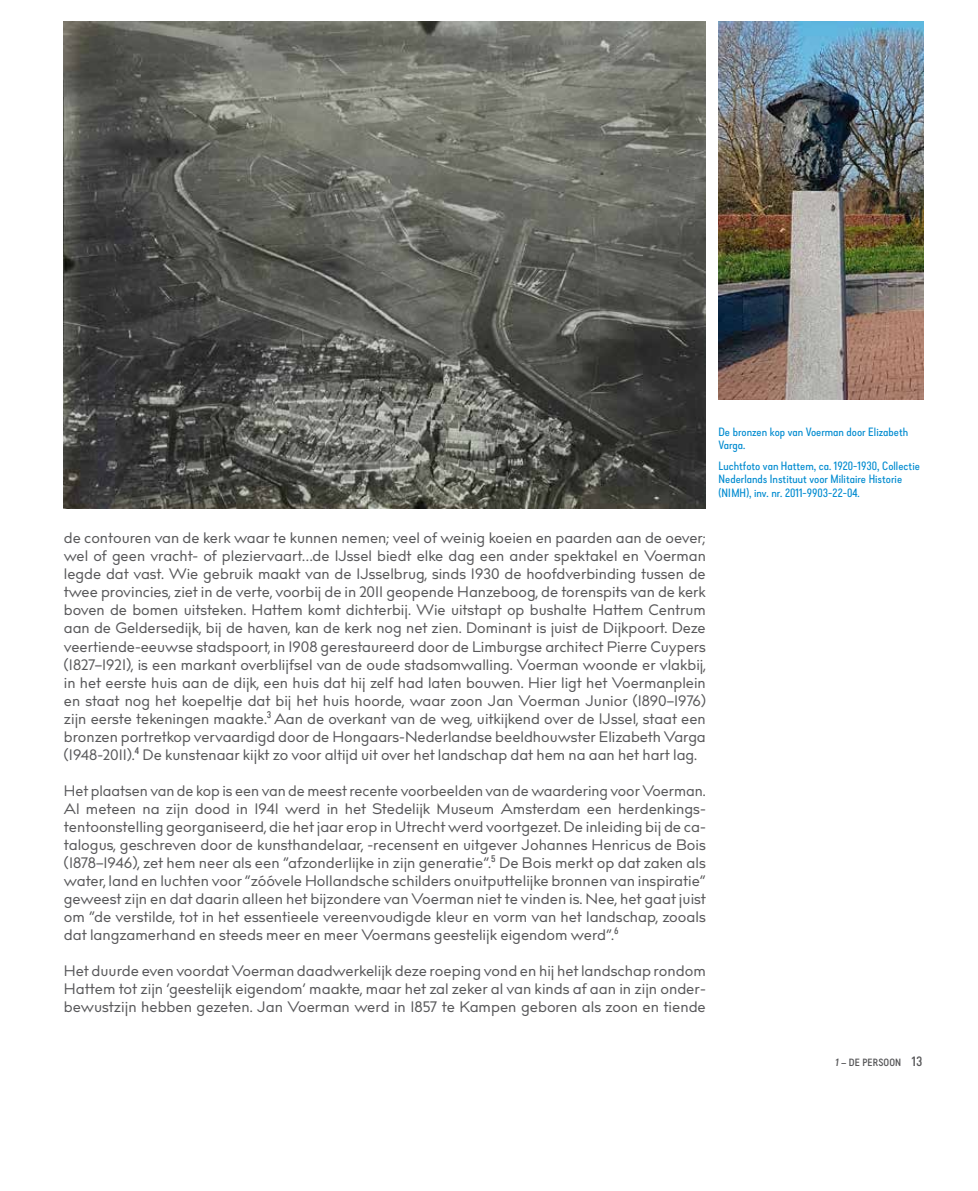
<style>
.page{position:relative;width:978px;height:1191px;background:#fff}
.page>*{position:absolute;margin:0;border:0;box-sizing:border-box;transform-origin:0 0}
.t1{font:15px/18px "billcorporatemedium";color:#58585a;text-align:justify}
.t2{font:12px/13.5px "Falena";color:#008bd0}
.t3{font:500 10.5px "Falena";letter-spacing:.01em;color:#58585a}
.s1{font-style:italic}
.s2{font-size:13.5px}
</style>
<div class="page">
<img style="left:64px;top:21px;width:642px;height:487px">
<img style="left:718px;top:21px;width:206px;height:378px">
<p class="t2" style="left:718px;top:425px;width:191px">De bronzen kop van Voerman door Elizabeth<br>Varga.</p>
<p class="t2" style="left:718px;top:459px;width:203px">Luchtfoto van Hattem, ca. 1920-1930, Collectie<br>Nederlands Instituut voor Militaire Historie (NIMH), inv. nr. 2011-9903-22-04.</p>
<p class="t1" style="left:64px;top:530px;width:644px">de contouren van de kerk waar te kunnen nemen; veel of weinig koeien en paarden aan de oever; wel of geen vracht- of pleziervaart…de IJssel biedt elke dag een ander spektakel en Voerman legde dat vast. Wie gebruik maakt van de IJsselbrug, sinds 1930 de hoofdverbinding tussen de twee provincies, ziet in de verte, voorbij de in 2011 geopende Hanzeboog, de torenspits van de kerk boven de bomen uitsteken. Hattem komt dichterbij. Wie uitstapt op bushalte Hattem Centrum aan de Geldersedijk, bij de haven, kan de kerk nog net zien. Dominant is juist de Dijkpoort. Deze veertiende-eeuwse stadspoort, in 1908 gerestaureerd door de Limburgse architect Pierre Cuypers (1827–1921), is een markant overblijfsel van de oude stadsomwalling. Voerman woonde er vlakbij, in het eerste huis aan de dijk, een huis dat hij zelf had laten bouwen. Hier ligt het Voermanplein en staat nog het koepeltje dat bij het huis hoorde, waar zoon Jan Voerman Junior (1890–1976) zijn eerste tekeningen maakte.<sup>3</sup> Aan de overkant van de weg, uitkijkend over de IJssel, staat een bronzen portretkop vervaardigd door de Hongaars-Nederlandse beeldhouwster Elizabeth Varga (1948-2011).<sup>4</sup> De kunstenaar kijkt zo voor altijd uit over het landschap dat hem na aan het hart lag.</p>
<p class="t1" style="left:64px;top:782px;width:643px">Het plaatsen van de kop is een van de meest recente voorbeelden van de waardering voor Voerman.<br>Al meteen na zijn dood in 1941 werd in het Stedelijk Museum Amsterdam een herdenkings&shy;tentoonstelling georganiseerd, die het jaar erop in Utrecht werd voortgezet. De inleiding bij de ca&shy;talogus, geschreven door de kunsthandelaar, -recensent en uitgever Johannes Henricus de Bois (1878–1946), zet hem neer als een “afzonderlijke in zijn generatie”.<sup>5</sup> De Bois merkt op dat zaken als water, land en luchten voor “zóóvele Hollandsche schilders onuitputtelijke bronnen van inspiratie” geweest zijn en dat daarin alleen het bijzondere van Voerman niet te vinden is. Nee, het gaat juist om “de verstilde, tot in het essentieele vereenvoudigde kleur en vorm van het landschap, zooals dat langzamerhand en steeds meer en meer Voermans geestelijk eigendom werd”.<sup>6</sup></p>
<p class="t1" style="left:64px;top:962px;width:643px">Het duurde even voordat Voerman daadwerkelijk deze roeping vond en hij het landschap rondom Hattem tot zijn ‘geestelijk eigendom’ maakte, maar het zal zeker al van kinds af aan in zijn onder&shy;bewustzijn hebben gezeten. Jan Voerman werd in 1857 te Kampen geboren als zoon en tiende</p>
<p class="t3" style="left:836px;top:1055px;width:88px"><span class="s1">1</span> — DE PERSOON <span class="s2">13</span></p>
</div>
